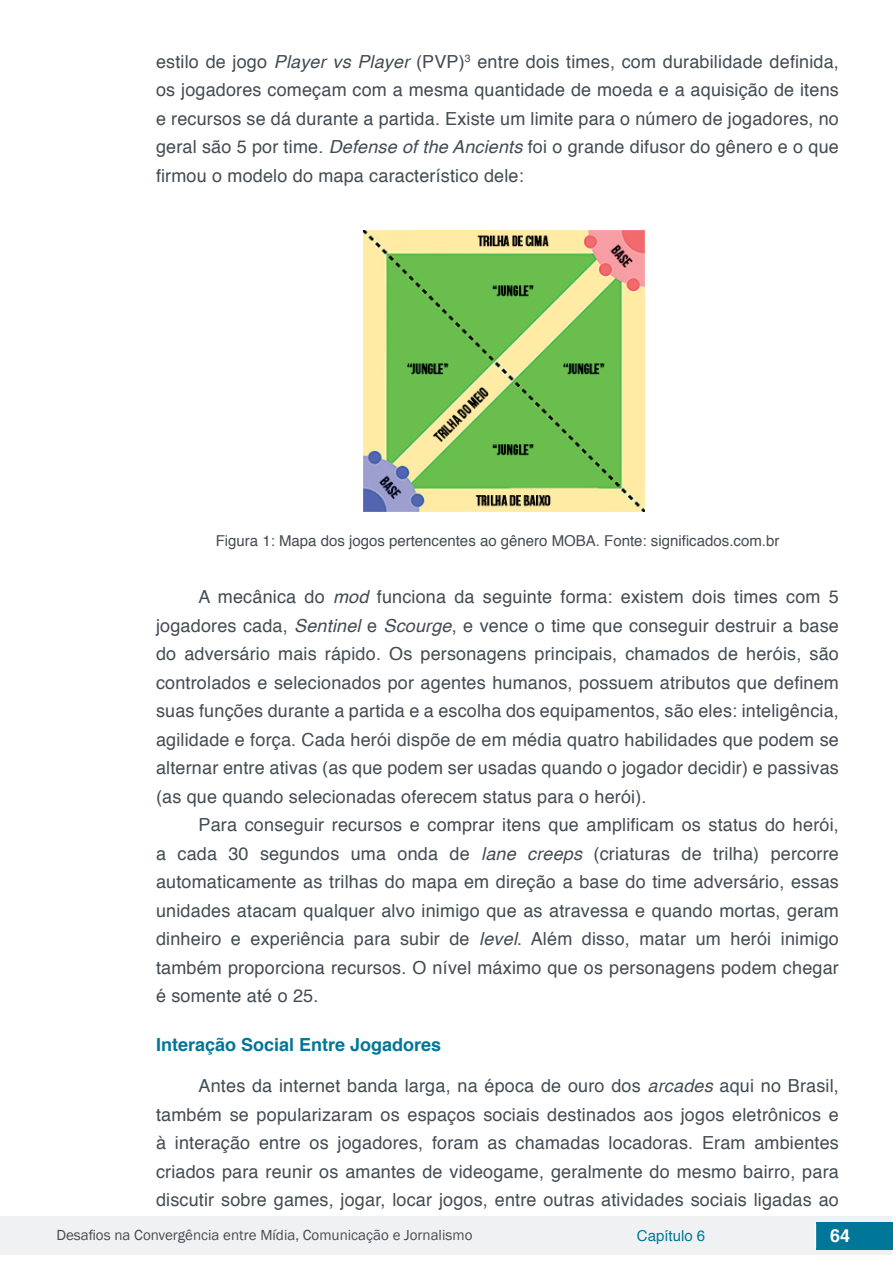
<style>
.page{position:relative;width:893px;height:1263px;background:#fff}
.page>*{position:absolute;margin:0;border:0;box-sizing:border-box;transform-origin:0 0}
.t1{font:18px/28.5px "Helvetica";letter-spacing:.01em;color:#434c52;text-align:justify}
.t2{font:700 18px "Helvetica";color:#007699}
.t3{font:700 18px "Helvetica";color:#fff}
.t4{font:15px "Helvetica";color:#434c52}
.t5{font:15px "Franklin Gothic";color:#434c52}
.t6{font:15px "Helvetica";color:#007699}
.s1{font-style:italic}
</style>
<div class="page">
<div style="left:1px;top:1216px;width:891px;height:38px;background:#f0f1f2"></div>
<div style="left:816px;top:1222px;width:77px;height:27px;background:#007699"></div>
<svg style="left:815px;top:1224px;width:1px;height:24px"></svg>
<img style="left:363px;top:230px;width:281px;height:281px">
<p class="t1" style="left:156px;top:47px;width:684px">estilo de jogo <span class="s1">Player vs Player</span> (PVP)<sup>3</sup> entre dois times, com durabilidade definida, os jogadores começam com a mesma quantidade de moeda e a aquisição de itens e recursos se dá durante a partida. Existe um limite para o número de jogadores, no geral são 5 por time. <span class="s1">Defense of the Ancients</span> foi o grande difusor do gênero e o que firmou o modelo do mapa característico dele:</p>
<p class="t4" style="left:216px;top:529px;width:565px">Figura 1: Mapa dos jogos pertencentes ao gênero MOBA. Fonte: significados.com.br</p>
<p class="t1" style="left:156px;top:583px;width:684px;text-indent:43px">A mecânica do <span class="s1">mod</span> funciona da seguinte forma: existem dois times com 5 jogadores cada, <span class="s1">Sentinel</span> e <span class="s1">Scourge</span>, e vence o time que conseguir destruir a base do adversário mais rápido. Os personagens principais, chamados de heróis, são controlados e selecionados por agentes humanos, possuem atributos que definem suas funções durante a partida e a escolha dos equipamentos, são eles: inteligência, agilidade e força. Cada herói dispõe de em média quatro habilidades que podem se alternar entre ativas (as que podem ser usadas quando o jogador decidir) e passivas (as que quando selecionadas oferecem status para o herói).</p>
<p class="t1" style="left:156px;top:811px;width:684px;text-indent:43px">Para conseguir recursos e comprar itens que amplificam os status do herói, a cada 30 segundos uma onda de <span class="s1">lane creeps</span> (criaturas de trilha) percorre automaticamente as trilhas do mapa em direção a base do time adversário, essas unidades atacam qualquer alvo inimigo que as atravessa e quando mortas, geram dinheiro e experiência para subir de <span class="s1">level</span>. Além disso, matar um herói inimigo também proporciona recursos. O nível máximo que os personagens podem chegar é somente até o 25.</p>
<p class="t2" style="left:156px;top:1030px;width:287px">Interação Social Entre Jogadores</p>
<p class="t1" style="left:156px;top:1072px;width:684px;text-indent:43px">Antes da internet banda larga, na época de ouro dos <span class="s1">arcades</span> aqui no Brasil, também se popularizaram os espaços sociais destinados aos jogos eletrônicos e à interação entre os jogadores, foram as chamadas locadoras. Eram ambientes criados para reunir os amantes de videogame, geralmente do mesmo bairro, para discutir sobre games, jogar, locar jogos, entre outras atividades sociais ligadas ao</p>
<p class="t5" style="left:56px;top:1226px;width:418px">Desafios na Convergência entre Mídia, Comunicação e Jornalismo</p>
<p class="t6" style="left:637px;top:1224px;width:70px">Capítulo 6</p>
<p class="t3" style="left:830px;top:1221px;width:22px">64</p>
</div>
